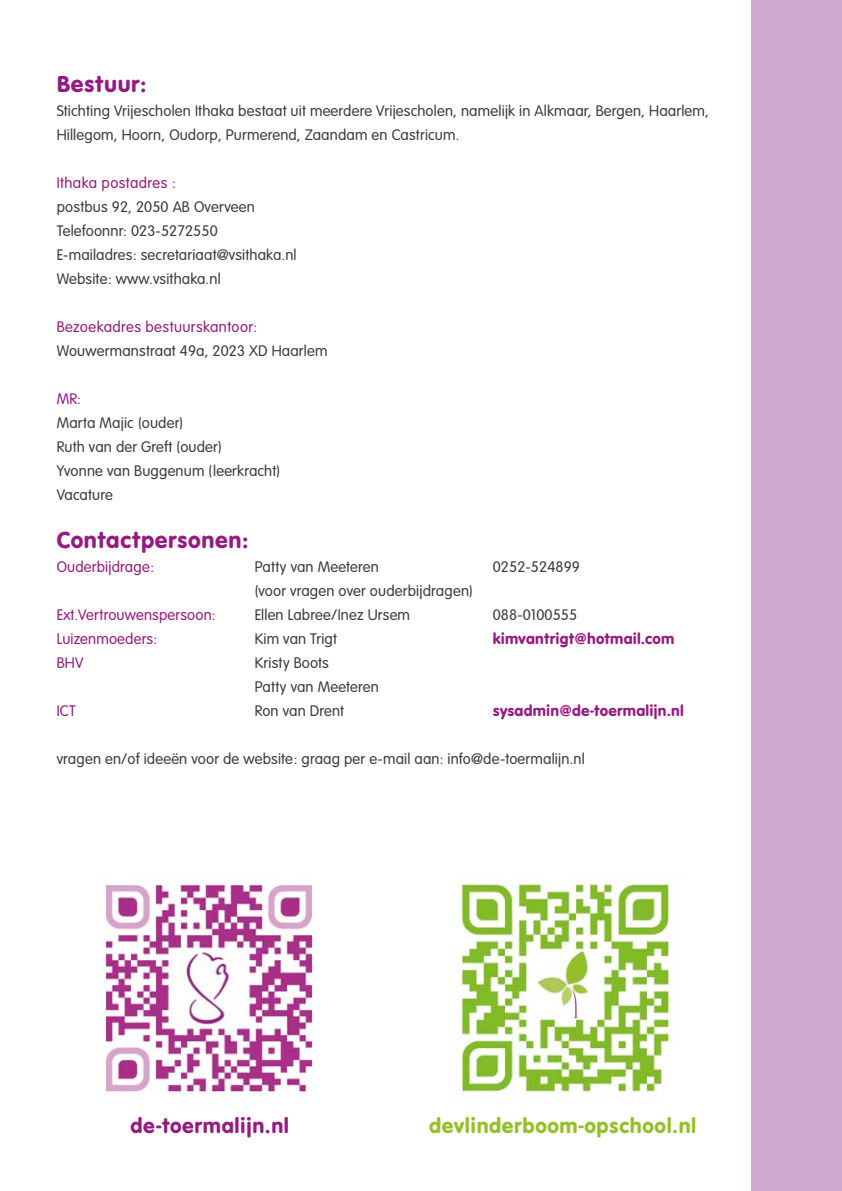
<style>
.page{position:relative;width:842px;height:1191px;background:#fff}
.page>*{position:absolute;margin:0;border:0;box-sizing:border-box;transform-origin:0 0}
.t1{font:24px "VAG Rundschrift D";letter-spacing:.025em;color:#951b81}
.t2{font:22px "VAG Rundschrift D";letter-spacing:.025em;color:#95c02a}
.t3{font:22px "VAG Rundschrift D";letter-spacing:.025em;color:#951b81}
.t4{font:300 16px/24px "VAG Rundschrift D";letter-spacing:.01em;color:#3c3c3b}
.t5{font:300 16px "VAG Rundschrift D";letter-spacing:.01em;color:#951b81}
.t6{font:16px "VAG Rundschrift D";letter-spacing:.01em;color:#951b81}
</style>
<div class="page">
<div style="left:751px;top:0;width:91px;height:1191px;background:#d0a9d0"></div>
<img style="left:101px;top:876px;width:212px;height:217px">
<img style="left:453px;top:873px;width:225px;height:229px">
<h1 class="t1" style="left:57px;top:70px;width:92px">Bestuur:</h1>
<p class="t4" style="left:57px;top:99px;width:654px">Stichting Vrijescholen Ithaka bestaat uit meerdere Vrijescholen, namelijk in Alkmaar, Bergen, Haarlem,<br>Hillegom, Hoorn, Oudorp, Purmerend, Zaandam en Castricum.</p>
<p class="t5" style="left:57px;top:174px;width:121px">Ithaka postadres :</p>
<p class="t4" style="left:57px;top:195px;width:241px">postbus 92, 2050 AB Overveen<br>Telefoonnr: 023-5272550<br>E-mailadres: secretariaat@vsithaka.nl<br>Website: www.vsithaka.nl</p>
<p class="t5" style="left:57px;top:318px;width:202px">Bezoekadres bestuurskantoor:</p>
<p class="t4" style="left:57px;top:339px;width:272px">Wouwermanstraat 49a, 2023 XD Haarlem</p>
<p class="t5" style="left:57px;top:390px;width:26px">MR:</p>
<p class="t4" style="left:57px;top:411px;width:225px">Marta Majic (ouder)<br>Ruth van der Greft (ouder)<br>Yvonne van Buggenum (leerkracht)<br>Vacature</p>
<h1 class="t1" style="left:57px;top:526px;width:193px">Contactpersonen:</h1>
<p class="t5" style="left:57px;top:558px;width:99px">Ouderbijdrage:</p>
<p class="t4" style="left:255px;top:555px;width:126px">Patty van Meeteren</p>
<p class="t4" style="left:493px;top:555px;width:89px">0252-524899</p>
<p class="t4" style="left:255px;top:579px;width:220px">(voor vragen over ouderbijdragen)</p>
<p class="t5" style="left:57px;top:606px;width:160px">Ext.Vertrouwenspersoon:</p>
<p class="t4" style="left:255px;top:603px;width:157px">Ellen Labree/Inez Ursem</p>
<p class="t4" style="left:493px;top:603px;width:86px">088-0100555</p>
<p class="t5" style="left:57px;top:630px;width:102px">Luizenmoeders:</p>
<p class="t4" style="left:255px;top:627px;width:84px">Kim van Trigt</p>
<p class="t6" style="left:493px;top:629px;width:183px">kimvantrigt@hotmail.com</p>
<p class="t5" style="left:57px;top:654px;width:28px">BHV</p>
<p class="t4" style="left:255px;top:651px;width:126px">Kristy Boots<br>Patty van Meeteren</p>
<p class="t5" style="left:57px;top:702px;width:20px">ICT</p>
<p class="t4" style="left:255px;top:699px;width:91px">Ron van Drent</p>
<p class="t6" style="left:493px;top:701px;width:192px">sysadmin@de-toermalijn.nl</p>
<p class="t4" style="left:57px;top:747px;width:530px">vragen en/of ideeën voor de website: graag per e-mail aan: info@de-toermalijn.nl</p>
<h2 class="t3" style="left:130px;top:1113px;width:160px">de-toermalijn.nl</h2>
<h2 class="t2" style="left:429px;top:1112px;width:269px">devlinderboom-opschool.nl</h2>
</div>
